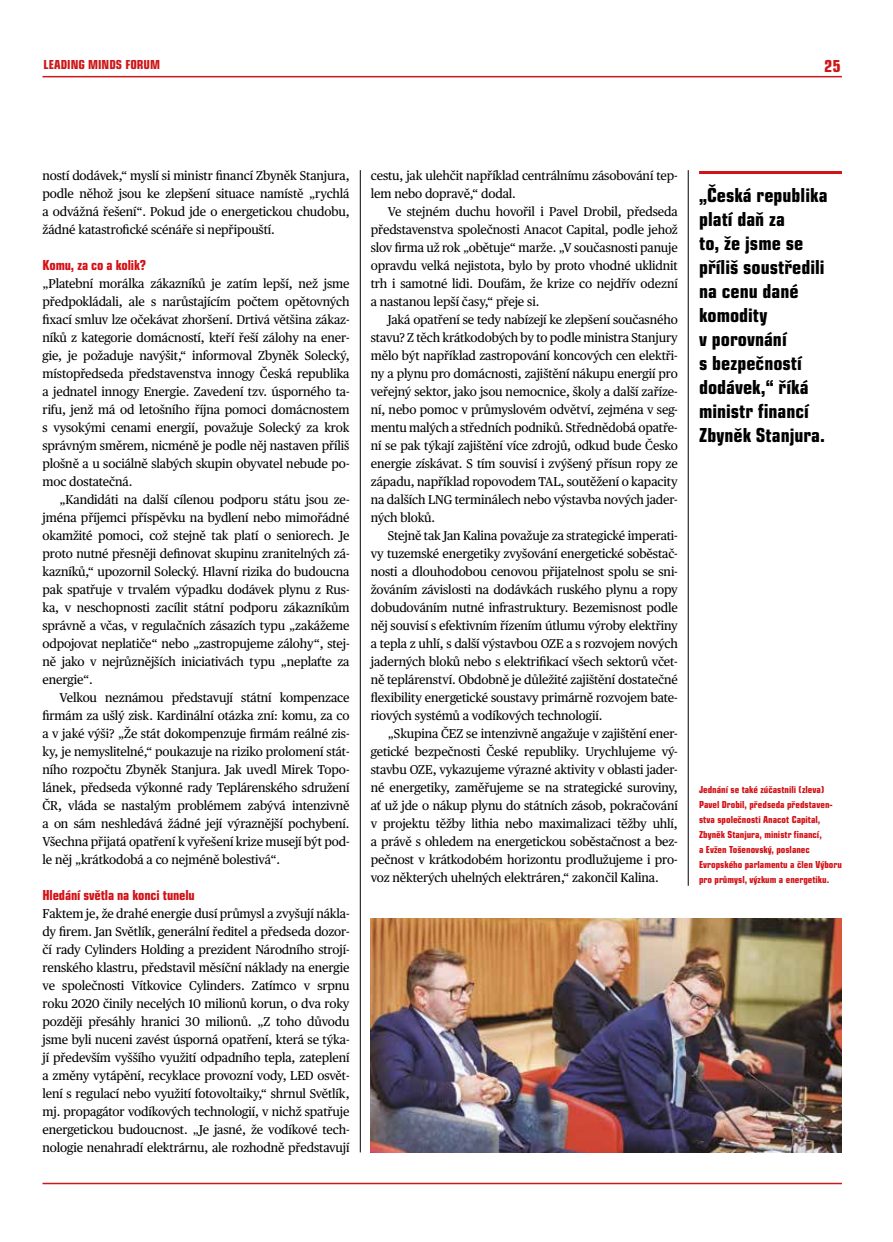
<style>
.page{position:relative;width:893px;height:1242px;background:#fff}
.page>*{position:absolute;margin:0;border:0;box-sizing:border-box;transform-origin:0 0}
.t1{font:21px/24px "Eurostile Con Hea";color:#000}
.t2{font:18px "Eurostile Con Hea";color:#cd1719}
.t3{font:15px "Eurostile Con Hea";letter-spacing:-.01em;color:#d41116}
.t4{font:13.5px "Eurostile Con Hea";color:#cd1719}
.t5{font:12.75px/18px "Publico Text";letter-spacing:-.01em;color:#000;text-align:justify}
.t6{font:10.5px/15px "Eurostile Con Hea";color:#d41116}
</style>
<div class="page">
<hr style="left:43px;top:76px;width:799px;height:1px;background:#cd1719">
<hr style="left:43px;top:1182px;width:799px;height:2px;background:#cd1719">
<img style="left:371px;top:918px;width:471px;height:234px">
<hr style="left:699px;top:171px;width:143px;height:3px;background:#d41116">
<hr style="left:360px;top:170px;width:1px;height:982px;background:#000">
<hr style="left:688px;top:170px;width:1px;height:715px;background:#000">
<p class="t4" style="left:44px;top:57px;width:118px">LEADING MINDS FORUM</p>
<h2 class="t2" style="left:824px;top:56px;width:18px">25</h2>
<p class="t5" style="left:43px;top:166px;width:308px">ností dodávek,“ myslí si ministr financí Zbyněk Stanjura, podle něhož jsou ke zlepšení situace namístě „rychlá a odvážná řešení“. Pokud jde o energetickou chudobu, žádné katastrofické scénáře si nepřipouští.</p>
<p class="t3" style="left:43px;top:257px;width:105px">Komu, za co a kolik?</p>
<p class="t5" style="left:43px;top:274px;width:309px">„Platební morálka zákazníků je zatím lepší, než jsme předpokládali, ale s narůstajícím počtem opětovných fixací smluv lze očekávat zhoršení. Drtivá většina zákaz&shy;níků z kategorie domácností, kteří řeší zálohy na ener&shy;gie, je požaduje navýšit,“ informoval Zbyněk Solecký, místopředseda představenstva innogy Česká republika a jednatel innogy Energie. Zavedení tzv. úsporného ta&shy;rifu, jenž má od letošního října pomoci domácnostem s vysokými cenami energií, považuje Solecký za krok správným směrem, nicméně je podle něj nastaven příliš plošně a u sociálně slabých skupin obyvatel nebude po&shy;moc dostatečná.</p>
<p class="t5" style="left:43px;top:490px;width:309px;text-indent:17px">„Kandidáti na další cílenou podporu státu jsou ze&shy;jména příjemci příspěvku na bydlení nebo mimořádné okamžité pomoci, což stejně tak platí o seniorech. Je proto nutné přesněji definovat skupinu zranitelných zá&shy;kazníků,“ upozornil Solecký. Hlavní rizika do budoucna pak spatřuje v trvalém výpadku dodávek plynu z Rus&shy;ka, v neschopnosti zacílit státní podporu zákazníkům správně a včas, v regulačních zásazích typu „zakážeme odpojovat neplatiče“ nebo „zastropujeme zálohy“, stej&shy;ně jako v nejrůznějších iniciativách typu „neplaťte za energie“.</p>
<p class="t5" style="left:43px;top:688px;width:309px;text-indent:17px">Velkou neznámou představují státní kompenzace firmám za ušlý zisk. Kardinální otázka zní: komu, za co a v jaké výši? „Že stát dokompenzuje firmám reálné zis&shy;ky, je nemyslitelné,“ poukazuje na riziko prolomení stát&shy;ního rozpočtu Zbyněk Stanjura. Jak uvedl Mirek Topo&shy;lánek, předseda výkonné rady Teplárenského sdružení ČR, vláda se nastalým problémem zabývá intenzivně a on sám neshledává žádné její výraznější pochybení.<br>Všechna přijatá opatření k vyřešení krize musejí být pod&shy;le něj „krátkodobá a co nejméně bolestivá“.</p>
<p class="t3" style="left:43px;top:887px;width:154px">Hledání světla na konci tunelu</p>
<p class="t5" style="left:43px;top:904px;width:309px">Faktem je, že drahé energie dusí průmysl a zvyšují nákla&shy;dy firem. Jan Světlík, generální ředitel a předseda dozor&shy;čí rady Cylinders Holding a prezident Národního strojí&shy;renského klastru, představil měsíční náklady na energie ve společnosti Vítkovice Cylinders. Zatímco v srpnu roku 2020 činily necelých 10 milionů korun, o dva roky později přesáhly hranici 30 milionů. „Z toho důvodu jsme byli nuceni zavést úsporná opatření, která se týka&shy;jí především vyššího využití odpadního tepla, zateplení a změny vytápění, recyklace provozní vody, LED osvět&shy;lení s regulací nebo využití fotovoltaiky,“ shrnul Světlík, mj. propagátor vodíkových technologií, v nichž spatřuje energetickou budoucnost. „Je jasné, že vodíkové tech&shy;nologie nenahradí elektrárnu, ale rozhodně představují</p>
<p class="t5" style="left:371px;top:166px;width:308px">cestu, jak ulehčit například centrálnímu zásobování tep&shy;lem nebo dopravě,“ dodal.</p>
<p class="t5" style="left:371px;top:202px;width:309px;text-indent:17px">Ve stejném duchu hovořil i Pavel Drobil, předseda představenstva společnosti Anacot Capital, podle jehož slov firma už rok „obětuje“ marže. „V současnosti panuje opravdu velká nejistota, bylo by proto vhodné uklidnit trh i samotné lidi. Doufám, že krize co nejdřív odezní a nastanou lepší časy,“ přeje si.</p>
<p class="t5" style="left:371px;top:310px;width:309px;text-indent:17px">Jaká opatření se tedy nabízejí ke zlepšení současného stavu? Z těch krátkodobých by to podle ministra Stanjury mělo být například zastropování koncových cen elektři&shy;ny a plynu pro domácnosti, zajištění nákupu energií pro veřejný sektor, jako jsou nemocnice, školy a další zaříze&shy;ní, nebo pomoc v průmyslovém odvětví, zejména v seg&shy;mentu malých a středních podniků. Střednědobá opatře&shy;ní se pak týkají zajištění více zdrojů, odkud bude Česko energie získávat. S tím souvisí i zvýšený přísun ropy ze západu, například ropovodem TAL, soutěžení o kapacity na dalších LNG terminálech nebo výstavba nových jader&shy;ných bloků.</p>
<p class="t5" style="left:371px;top:526px;width:309px;text-indent:17px">Stejně tak Jan Kalina považuje za strategické imperati&shy;vy tuzemské energetiky zvyšování energetické soběstač&shy;nosti a dlouhodobou cenovou přijatelnost spolu se sni&shy;žováním závislosti na dodávkách ruského plynu a ropy dobudováním nutné infrastruktury. Bezemisnost podle něj souvisí s efektivním řízením útlumu výroby elektřiny a tepla z uhlí, s další výstavbou OZE a s rozvojem nových jaderných bloků nebo s elektrifikací všech sektorů včet&shy;ně teplárenství. Obdobně je důležité zajištění dostatečné flexibility energetické soustavy primárně rozvojem bate&shy;riových systémů a vodíkových technologií.</p>
<p class="t5" style="left:371px;top:724px;width:309px;text-indent:17px">„Skupina ČEZ se intenzivně angažuje v zajištění ener&shy;getické bezpečnosti České republiky. Urychlujeme vý&shy;stavbu OZE, vykazujeme výrazné aktivity v oblasti jader&shy;né energetiky, zaměřujeme se na strategické suroviny, ať už jde o nákup plynu do státních zásob, pokračování v projektu těžby lithia nebo maximalizaci těžby uhlí, a právě s ohledem na energetickou soběstačnost a bez&shy;pečnost v krátkodobém horizontu prodlužujeme i pro&shy;voz některých uhelných elektráren,“ zakončil Kalina.</p>
<h1 class="t1" style="left:699px;top:183px;width:130px">„Česká republika platí daň za<br>to, že jsme se příliš soustředili na cenu dané komodity<br>v porovnání<br>s bezpečností dodávek,“ říká ministr financí<br>Zbyněk Stanjura.</h1>
<p class="t6" style="left:699px;top:782px;width:144px">Jednání se také zúčastnili (zleva)<br>Pavel Drobil, předseda představen&shy;stva společnosti Anacot Capital, Zbyněk Stanjura, ministr financí,<br>a Evžen Tošenovský, poslanec Evropského parlamentu a člen Výboru pro průmysl, výzkum a energetiku.</p>
</div>
